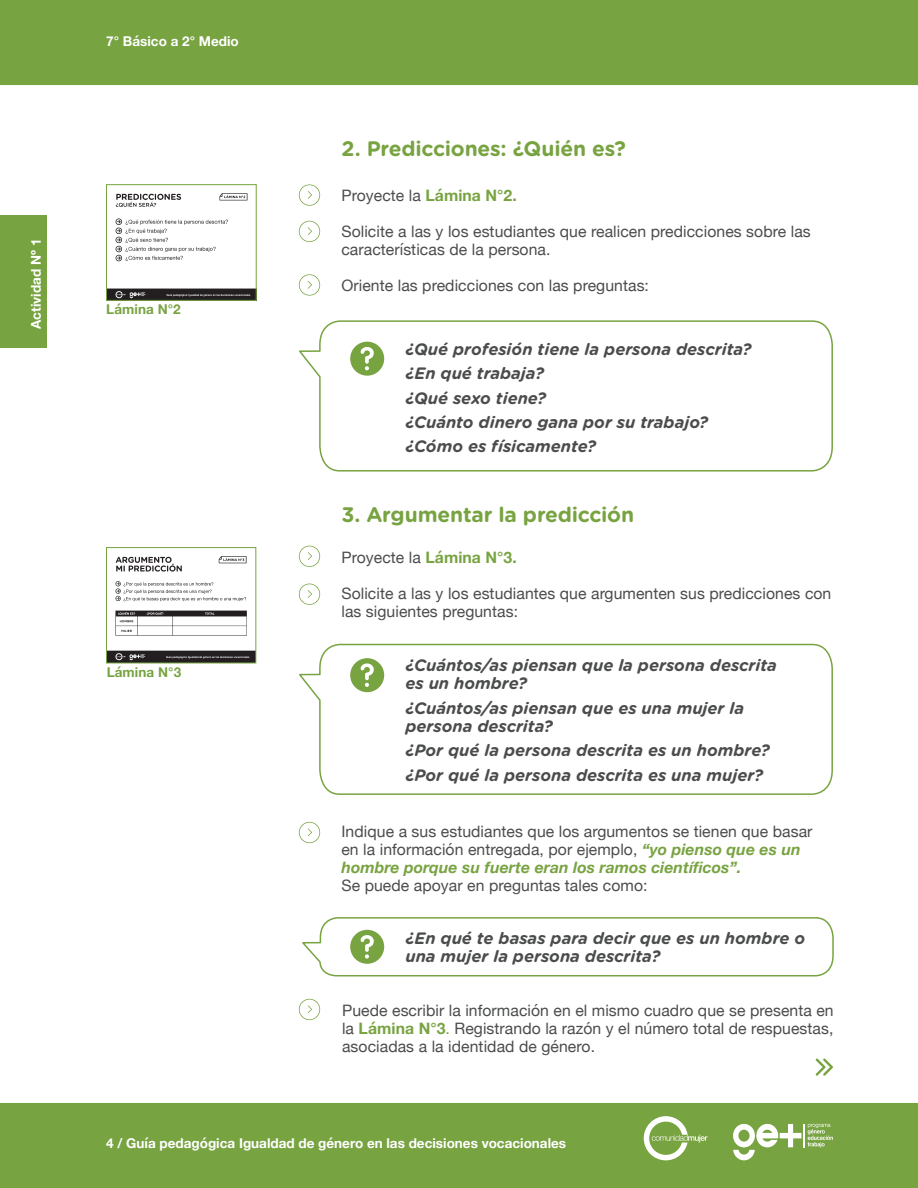
<style>
.page{position:relative;width:918px;height:1188px;background:#fff}
.page>*{position:absolute;margin:0;border:0;box-sizing:border-box;transform-origin:0 0}
.Título_interior{font:700 21px "Gotham Rounded";letter-spacing:-.01em;color:#78a341}
.Párrafo_-_frases{font:italic 700 16.5px/18px "Gotham Rounded";color:#4b4c4d}
.Párrafo{font:15.75px/18px "Helvetica Neue";letter-spacing:.005em;color:#4b4c4d}
.información_página{font:700 13.5px "Helvetica Neue";color:#fff}
.Párrafo-2{font:700 13.5px "Helvetica Neue";letter-spacing:.005em;color:#78a341}
.s1{font-weight:700;color:#78a341}
.s2{font-weight:700;font-style:italic;color:#78a341}
.s3{color:#78a341}
</style>
<div class="page">
<div style="left:0;top:1103px;width:918px;height:85px;background:#78a341"></div>
<svg style="left:644px;top:1116px;width:64px;height:44px"></svg>
<svg style="left:733px;top:1124px;width:100px;height:36px"></svg>
<div style="left:0;top:0;width:918px;height:85px;background:#78a341"></div>
<div style="left:0;top:215px;width:47px;height:133px;background:#78a341"></div>
<img style="left:108px;top:193px;width:146px;height:106px">
<div style="left:106px;top:184px;width:150px;height:117px;border:1px solid #78a341"></div>
<img style="left:108px;top:556px;width:146px;height:105px">
<div style="left:106px;top:547px;width:150px;height:116px;border:1px solid #78a341"></div>
<svg style="left:299px;top:546px;width:21px;height:21px"></svg>
<svg style="left:299px;top:584px;width:21px;height:21px"></svg>
<svg style="left:299px;top:822px;width:21px;height:21px"></svg>
<svg style="left:299px;top:999px;width:21px;height:21px"></svg>
<svg style="left:299px;top:274px;width:21px;height:22px"></svg>
<svg style="left:299px;top:221px;width:21px;height:21px"></svg>
<svg style="left:299px;top:184px;width:21px;height:22px"></svg>
<svg style="left:299px;top:320px;width:534px;height:152px"></svg>
<svg style="left:299px;top:643px;width:534px;height:152px"></svg>
<svg style="left:302px;top:917px;width:532px;height:60px"></svg>
<svg style="left:816px;top:1058px;width:17px;height:18px"></svg>
<p class="información_página" style="left:25px;top:329px;width:91px;rotate:-90deg">Actividad Nº 1</p>
<p class="información_página" style="left:106px;top:31px;width:134px">7° Básico a 2° Medio</p>
<p class="Párrafo-2" style="left:106px;top:298px;width:76px">Lámina N°2</p>
<p class="Párrafo-2" style="left:107px;top:662px;width:76px">Lámina N°3</p>
<p class="Título_interior" style="left:341px;top:134px;width:286px">2. Predicciones: ¿Quién es?</p>
<p class="Párrafo" style="left:341px;top:187px;width:177px">Proyecte la <span class="s1">Lámina N°2.</span></p>
<p class="Párrafo" style="left:341px;top:223px;width:471px">Solicite a las y los estudiantes que realicen predicciones sobre las características de la persona.</p>
<p class="Párrafo" style="left:341px;top:277px;width:309px">Oriente las predicciones con las preguntas:</p>
<p class="Párrafo_-_frases" style="left:405px;top:339px;width:348px">¿Qué profesión tiene la persona descrita?</p>
<p class="Párrafo_-_frases" style="left:405px;top:364px;width:140px">¿En qué trabaja?</p>
<p class="Párrafo_-_frases" style="left:405px;top:388px;width:142px">¿Qué sexo tiene?</p>
<p class="Párrafo_-_frases" style="left:405px;top:412px;width:304px">¿Cuánto dinero gana por su trabajo?</p>
<p class="Párrafo_-_frases" style="left:405px;top:437px;width:192px">¿Cómo es físicamente?</p>
<p class="Título_interior" style="left:341px;top:499px;width:294px">3. Argumentar la predicción</p>
<p class="Párrafo" style="left:341px;top:549px;width:177px">Proyecte la <span class="s1">Lámina N°3.</span></p>
<p class="Párrafo" style="left:341px;top:585px;width:491px">Solicite a las y los estudiantes que argumenten sus predicciones con las siguientes preguntas:</p>
<p class="Párrafo_-_frases" style="left:405px;top:656px;width:373px">¿Cuántos/as piensan que la persona descrita</p>
<p class="Párrafo_-_frases" style="left:405px;top:674px;width:123px">es un hombre?</p>
<p class="Párrafo_-_frases" style="left:405px;top:698px;width:340px">¿Cuántos/as piensan que es una mujer la persona descrita?</p>
<p class="Párrafo_-_frases" style="left:405px;top:741px;width:366px">¿Por qué la persona descrita es un hombre?</p>
<p class="Párrafo_-_frases" style="left:405px;top:765px;width:359px">¿Por qué la persona descrita es una mujer?</p>
<p class="Párrafo" style="left:341px;top:823px;width:473px">Indique a sus estudiantes que los argumentos se tienen que basar en la información entregada, por ejemplo, <span class="s2">“yo pienso que es un hombre porque su fuerte eran los ramos científicos”.</span></p>
<p class="Párrafo" style="left:341px;top:877px;width:308px">Se puede apoyar en preguntas tales como:</p>
<p class="Párrafo_-_frases" style="left:405px;top:929px;width:401px">¿En qué te basas para decir que es un hombre o una mujer la persona descrita?</p>
<p class="Párrafo" style="left:342px;top:1002px;width:493px;text-align:justify">Puede escribir la información en el mismo cuadro que se presenta en la <span class="s1">Lámina N°3</span><span class="s3">.</span> Registrando la razón y el número total de respuestas, asociadas a la identidad de género.</p>
<p class="información_página" style="left:106px;top:1133px;width:461px">4 / Guía pedagógica Igualdad de género en las decisiones vocacionales</p>
</div>
